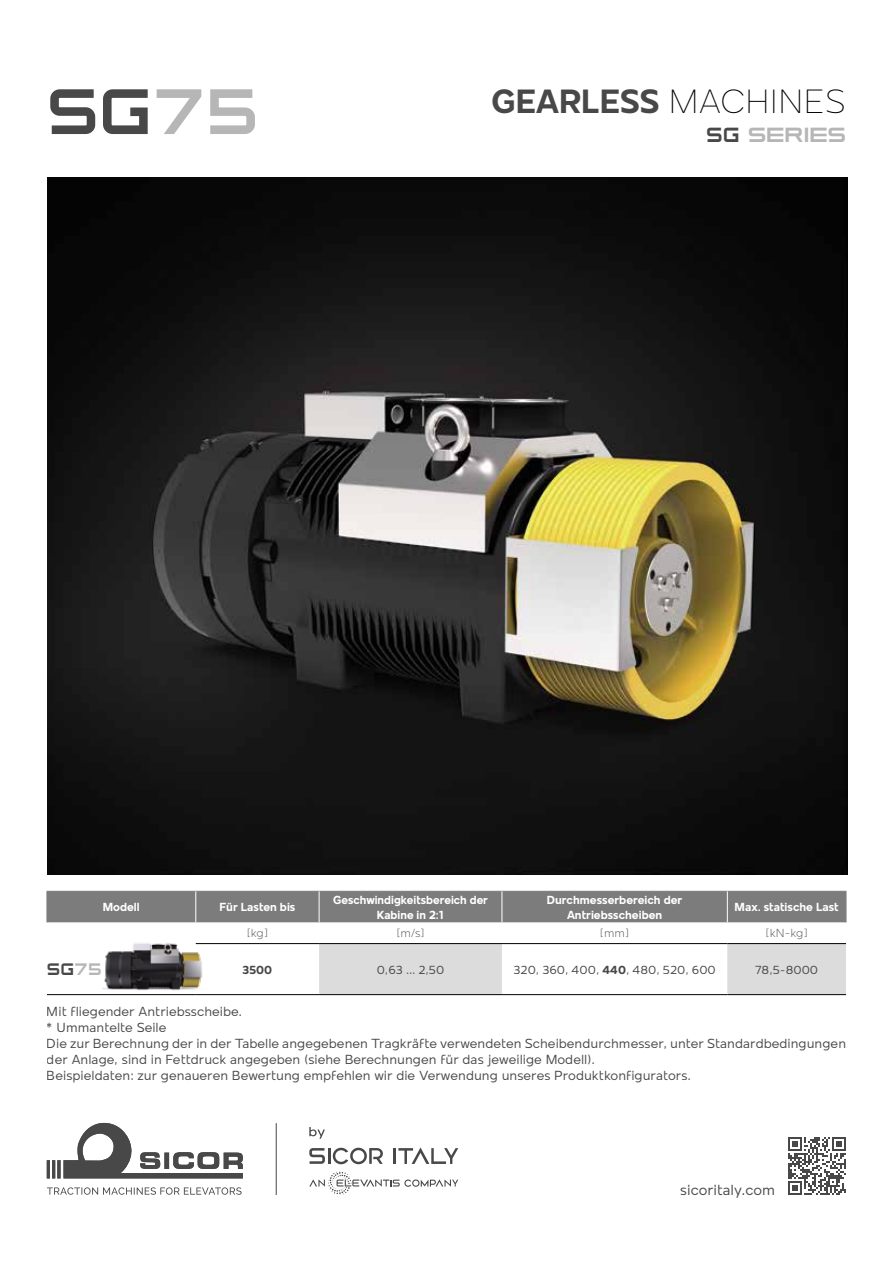
<style>
.page{position:relative;width:893px;height:1263px;background:#fff}
.page>*{position:absolute;margin:0;border:0;box-sizing:border-box;transform-origin:0 0}
.t1{font:800 63.9px "Horyzen";color:#484848}
.t2{font:700 34.5px "Mollen";color:#484848}
.t3{font:800 20.4px "Horyzen";letter-spacing:-.03em;color:#b6b6b6;scale:1.13 1}
.t4{font:800 16.5px "Horyzen";color:#484848}
.t5{font:15px "Mollen";color:#484848}
.t6{font:13.5px/16.2px "Mollen";color:#484848}
.t7{font:700 12px/14.4px "Mollen";color:#fff;text-align:center}
.t8{font:12px "Mollen";color:#484848}
.t9{font:300 12px "Mollen";letter-spacing:-.01em;color:#484848}
.t10{font:700 12px "Mollen";color:#484848}
.s1{color:#b6b6b6}
.s2{font-weight:100;color:#000}
.s3{color:#484848}
.s4{font-weight:700}
</style>
<div class="page">
<div style="left:48px;top:892px;width:798px;height:30px;background:#7c7c7c"></div>
<svg style="left:319px;top:944px;width:527px;height:50px"></svg>
<hr style="left:47px;top:891px;width:149px;height:1px;background:#7c7c7c">
<hr style="left:47px;top:891px;width:1px;height:31px;background:#7c7c7c">
<hr style="left:196px;top:891px;width:123px;height:1px;background:#7c7c7c">
<hr style="left:319px;top:891px;width:183px;height:1px;background:#7c7c7c">
<hr style="left:502px;top:891px;width:225px;height:1px;background:#7c7c7c">
<hr style="left:727px;top:891px;width:119px;height:1px;background:#7c7c7c">
<hr style="left:846px;top:891px;width:1px;height:31px;background:#7c7c7c">
<hr style="left:196px;top:891px;width:1px;height:31px;background:#fff">
<hr style="left:319px;top:891px;width:1px;height:31px;background:#fff">
<hr style="left:502px;top:891px;width:1px;height:31px;background:#fff">
<hr style="left:727px;top:891px;width:1px;height:31px;background:#fff">
<hr style="left:196px;top:943px;width:123px;height:1px;background:#000">
<hr style="left:319px;top:943px;width:183px;height:1px;background:#000">
<hr style="left:502px;top:943px;width:225px;height:1px;background:#000">
<hr style="left:727px;top:943px;width:119px;height:1px;background:#000">
<hr style="left:47px;top:994px;width:149px;height:1px;background:#000">
<hr style="left:196px;top:994px;width:123px;height:1px;background:#000">
<hr style="left:319px;top:994px;width:183px;height:1px;background:#000">
<hr style="left:502px;top:994px;width:225px;height:1px;background:#000">
<hr style="left:727px;top:994px;width:119px;height:1px;background:#000">
<img style="left:103px;top:943px;width:102px;height:48px">
<svg style="left:47px;top:1187px;width:195px;height:8px"></svg>
<svg style="left:47px;top:1122px;width:196px;height:56px"></svg>
<hr style="left:276px;top:1123px;width:1px;height:72px;background:#484848">
<svg style="left:309px;top:1171px;width:149px;height:24px"></svg>
<svg style="left:309px;top:1148px;width:74px;height:16px"></svg>
<hr style="left:393px;top:1148px;width:3px;height:16px;background:#484848">
<svg style="left:398px;top:1147px;width:60px;height:17px"></svg>
<svg style="left:309px;top:1127px;width:16px;height:12px"></svg>
<svg style="left:788px;top:1137px;width:58px;height:58px"></svg>
<img style="left:48px;top:178px;width:799px;height:696px">
<h1 class="t1" style="left:47px;top:74px;width:214px">SG<span class="s1">75</span></h1>
<h2 class="t2" style="left:491px;top:82px;width:356px">GEARLESS <span class="s2">MACHINES</span></h2>
<h3 class="t3" style="left:706px;top:123px;width:125px"><span class="s3">SG</span> SERIES</h3>
<p class="t7" style="left:103px;top:900px;width:38px">Modell</p>
<p class="t7" style="left:219px;top:900px;width:77px">Für Lasten bis</p>
<p class="t7" style="left:333px;top:893px;width:156px">Geschwindigkeitsbereich der<br>Kabine in 2:1</p>
<p class="t7" style="left:547px;top:893px;width:137px">Durchmesserbereich der<br>Antriebsscheiben</p>
<p class="t7" style="left:735px;top:900px;width:106px">Max. statische Last</p>
<p class="t9" style="left:247px;top:927px;width:23px">[kg]</p>
<p class="t9" style="left:396px;top:927px;width:30px">[m/s]</p>
<p class="t9" style="left:600px;top:927px;width:31px">[mm]</p>
<p class="t9" style="left:765px;top:927px;width:44px">[kN-kg]</p>
<p class="t4" style="left:47px;top:959px;width:56px">SG<span class="s1">75</span></p>
<p class="t10" style="left:243px;top:963px;width:31px">3500</p>
<p class="t8" style="left:377px;top:963px;width:69px">0,63 … 2,50</p>
<p class="t8" style="left:513px;top:963px;width:204px">320, 360, 400, <span class="s4">440</span>, 480, 520, 600</p>
<p class="t8" style="left:755px;top:963px;width:64px">78,5-8000</p>
<p class="t6" style="left:47px;top:1003px;width:801px">Mit fliegender Antriebsscheibe.<br>* Ummantelte Seile<br>Die zur Berechnung der in der Tabelle angegebenen Tragkräfte verwendeten Scheibendurchmesser, unter Standardbedingungen der Anlage, sind in Fettdruck angegeben (siehe Berechnungen für das jeweilige Modell).<br>Beispieldaten: zur genaueren Bewertung empfehlen wir die Verwendung unseres Produktkonfigurators.</p>
<p class="t5" style="left:680px;top:1181px;width:96px">sicoritaly.com</p>
</div>
